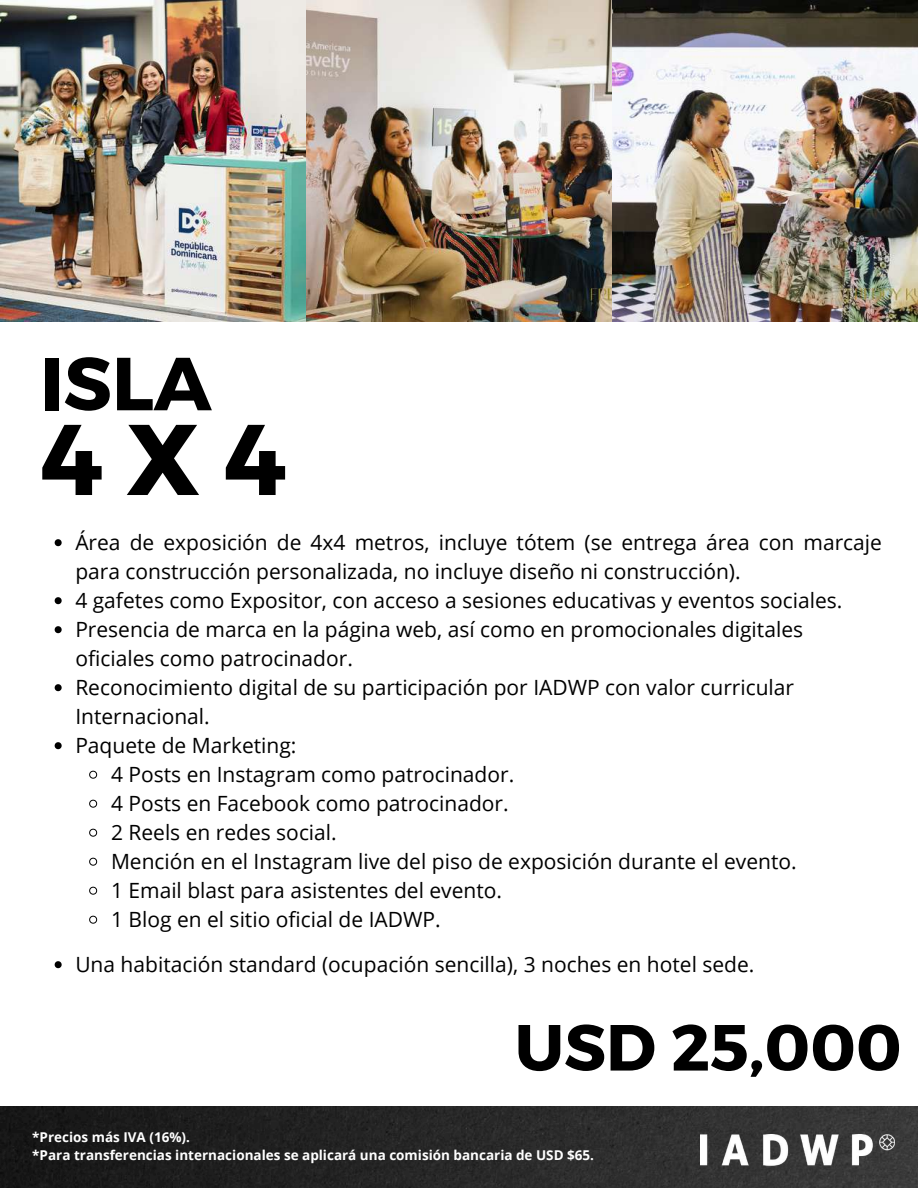
<style>
.page{position:relative;width:918px;height:1188px;background:#fff}
.page>*{position:absolute;margin:0;border:0;box-sizing:border-box;transform-origin:0 0}
.t1{font:700 100.2px "Montserrat";color:#000}
.t2{font:700 75px "Montserrat";color:#000}
.t3{font:700 65.1px "Montserrat";color:#000}
.t4{font:21px "Open Sans";color:#000}
.t5{font:700 13.5px/18px "Open Sans";color:#fff}
</style>
<div class="page">
<img style="left:0;top:0;width:918px;height:321px">
<img style="left:0;top:1107px;width:918px;height:81px">
<img style="left:701px;top:1135px;width:193px;height:35px">
<svg style="left:55px;top:539px;width:7px;height:7px"></svg>
<svg style="left:55px;top:597px;width:7px;height:7px"></svg>
<svg style="left:55px;top:626px;width:7px;height:7px"></svg>
<svg style="left:55px;top:684px;width:7px;height:7px"></svg>
<svg style="left:55px;top:742px;width:7px;height:7px"></svg>
<svg style="left:89px;top:770px;width:9px;height:9px"></svg>
<svg style="left:89px;top:799px;width:9px;height:9px"></svg>
<svg style="left:89px;top:828px;width:9px;height:9px"></svg>
<svg style="left:89px;top:857px;width:9px;height:9px"></svg>
<svg style="left:89px;top:886px;width:9px;height:9px"></svg>
<svg style="left:89px;top:915px;width:9px;height:9px"></svg>
<svg style="left:55px;top:961px;width:7px;height:7px"></svg>
<h2 class="t2" style="left:40px;top:335px;width:173px">ISLA</h2>
<h1 class="t1" style="left:40px;top:394px;width:248px">4X4</h1>
<p class="t4" style="left:75px;top:528px;width:808px">Área de exposición de 4x4 metros, incluye tótem (se entrega área con marcaje</p>
<p class="t4" style="left:75px;top:557px;width:667px">para construcción personalizada, no incluye diseño ni construcción).</p>
<p class="t4" style="left:75px;top:586px;width:769px">4 gafetes como Expositor, con acceso a sesiones educativas y eventos sociales.</p>
<p class="t4" style="left:75px;top:615px;width:729px">Presencia de marca en la página web, así como en promocionales digitales</p>
<p class="t4" style="left:75px;top:644px;width:279px">oficiales como patrocinador.</p>
<p class="t4" style="left:75px;top:673px;width:720px">Reconocimiento digital de su participación por IADWP con valor curricular</p>
<p class="t4" style="left:75px;top:702px;width:136px">Internacional.</p>
<p class="t4" style="left:75px;top:731px;width:223px">Paquete de Marketing:</p>
<p class="t4" style="left:111px;top:760px;width:405px">4 Posts en Instagram como patrocinador.</p>
<p class="t4" style="left:111px;top:789px;width:399px">4 Posts en Facebook como patrocinador.</p>
<p class="t4" style="left:111px;top:818px;width:227px">2 Reels en redes social.</p>
<p class="t4" style="left:111px;top:847px;width:687px">Mención en el Instagram live del piso de exposición durante el evento.</p>
<p class="t4" style="left:111px;top:876px;width:393px">1 Email blast para asistentes del evento.</p>
<p class="t4" style="left:111px;top:905px;width:331px">1 Blog en el sitio oficial de IADWP.</p>
<p class="t4" style="left:75px;top:950px;width:681px">Una habitación standard (ocupación sencilla), 3 noches en hotel sede.</p>
<h3 class="t3" style="left:515px;top:1005px;width:389px">USD 25,000</h3>
<p class="t5" style="left:32px;top:1128px;width:563px">*Precios más IVA (16%).<br>*Para transferencias internacionales se aplicará una comisión bancaria de USD $65.</p>
</div>
